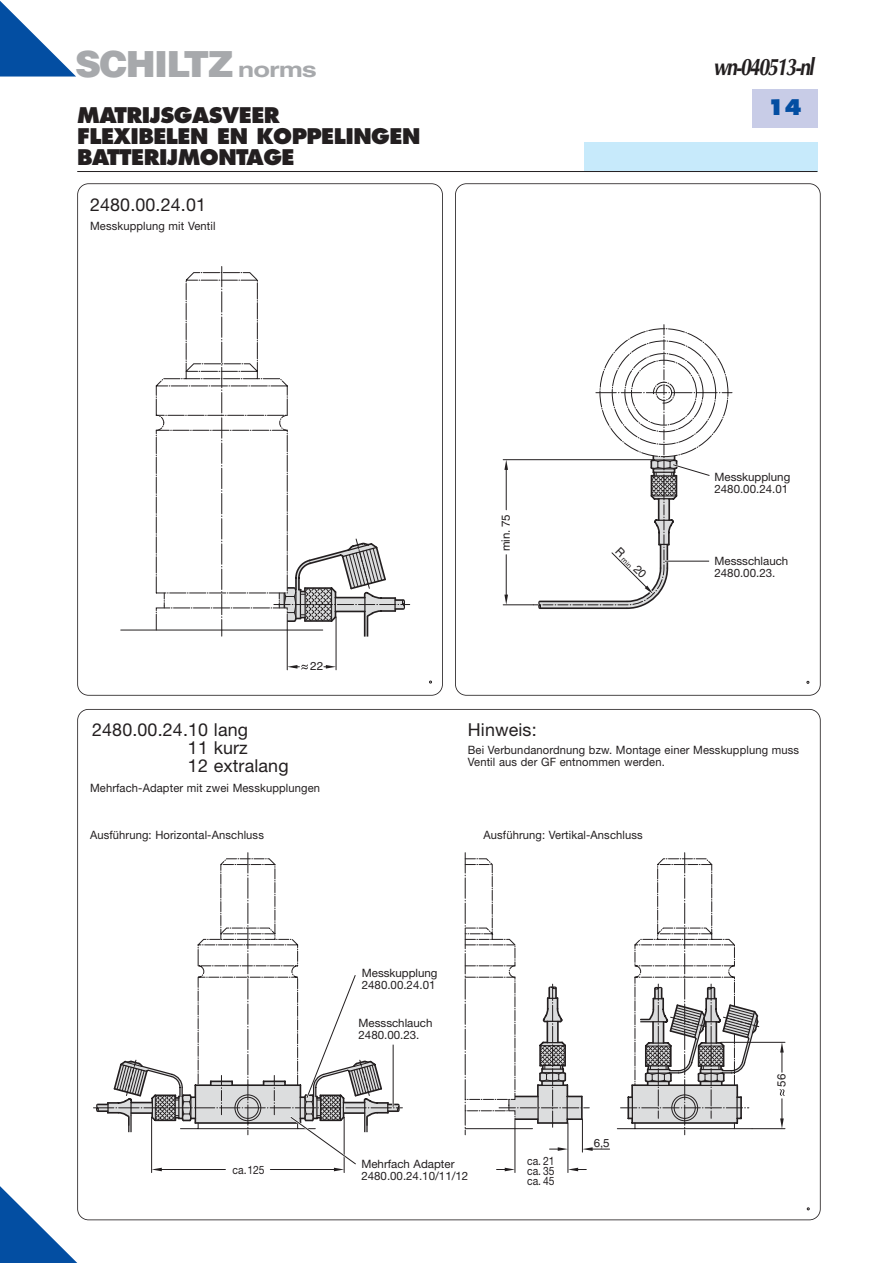
<style>
.page{position:relative;width:893px;height:1263px;background:#fff}
.page>*{position:absolute;margin:0;border:0;box-sizing:border-box;transform-origin:0 0}
.t1{font:900 36px "Helvetica";letter-spacing:-.045em;color:#a7a9ac}
.t2{font:italic 700 24px "Optima";letter-spacing:-.085em;color:#231f20;scale:.8 1}
.t3{font:800 21px/21px "Futura";letter-spacing:-.025em;color:#231f20}
.t4{font:800 21px "Futura";color:#034ea2}
.t5{font:17.85px/18.3px "Helvetica Neue";letter-spacing:.01em;color:#231f20}
.t6{font:11.55px/12.3px "Helvetica Neue";letter-spacing:.01em;color:#231f20}
.t7{font:11.55px/10.1px "Helvetica Neue";letter-spacing:.01em;color:#231f20;text-align:justify;scale:.9 1}
.t8{font:11.55px "Helvetica";color:#231f20}
.t9{font:7.2px "Helvetica";color:#231f20}
.s1{font-weight:700;font-size:21px}
</style>
<div class="page">
<svg style="left:0;top:1px;width:76px;height:76px"></svg>
<div style="left:584px;top:142px;width:233px;height:29px;background:#c7eafb"></div>
<hr style="left:77px;top:171px;width:740px;height:1px;background:#231f20">
<div style="left:752px;top:89px;width:65px;height:39px;background:#c8cce7"></div>
<svg style="left:120px;top:266px;width:290px;height:371px"></svg>
<svg style="left:156px;top:272px;width:132px;height:359px"></svg>
<hr style="left:287px;top:630px;width:1px;height:40px;background:#231f20">
<hr style="left:336px;top:617px;width:1px;height:53px;background:#231f20">
<svg style="left:324px;top:665px;width:12px;height:4px"></svg>
<svg style="left:287px;top:665px;width:21px;height:4px"></svg>
<div style="left:77px;top:183px;width:366px;height:513px;border:2px solid #231f20;border-radius:11px"></div>
<hr style="left:503px;top:605px;width:30px;height:1px;background:#231f20">
<hr style="left:503px;top:459px;width:151px;height:1px;background:#231f20">
<svg style="left:504px;top:460px;width:4px;height:10px"></svg>
<hr style="left:506px;top:469px;width:1px;height:41px;background:#231f20">
<svg style="left:504px;top:595px;width:4px;height:10px"></svg>
<hr style="left:506px;top:555px;width:1px;height:41px;background:#231f20">
<div style="left:455px;top:183px;width:365px;height:513px;border:2px solid #231f20;border-radius:11px"></div>
<hr style="left:617px;top:1128px;width:67px;height:1px;background:#231f20">
<svg style="left:464px;top:853px;width:125px;height:282px"></svg>
<svg style="left:620px;top:853px;width:139px;height:282px"></svg>
<hr style="left:514px;top:1129px;width:1px;height:44px;background:#231f20">
<hr style="left:567px;top:1123px;width:1px;height:50px;background:#231f20">
<hr style="left:582px;top:1119px;width:1px;height:33px;background:#231f20">
<hr style="left:720px;top:1042px;width:65px;height:1px;background:#231f20">
<hr style="left:752px;top:1128px;width:33px;height:1px;background:#231f20">
<svg style="left:779px;top:1089px;width:5px;height:40px"></svg>
<svg style="left:780px;top:1042px;width:3px;height:30px"></svg>
<svg style="left:496px;top:1168px;width:19px;height:3px"></svg>
<svg style="left:582px;top:1147px;width:27px;height:4px"></svg>
<svg style="left:549px;top:1147px;width:19px;height:4px"></svg>
<svg style="left:568px;top:1168px;width:18px;height:3px"></svg>
<svg style="left:0;top:853px;width:402px;height:410px"></svg>
<div style="left:231px;top:1165px;width:35px;height:23px;background:#fff"></div>
<svg style="left:533px;top:324px;width:199px;height:285px"></svg>
<h1 class="t1" style="left:75px;top:51px;width:243px">SCHILTZ <span class="s1">norms</span></h1>
<h2 class="t2" style="left:713px;top:57px;width:128px">wn-040513-nl</h2>
<h3 class="t3" style="left:77px;top:107px;width:344px">MATRIJSGASVEER<br>FLEXIBELEN EN KOPPELINGEN<br>BATTERIJMONTAGE</h3>
<h3 class="t4" style="left:767px;top:98px;width:36px">14</h3>
<h3 class="t5" style="left:90px;top:197px;width:117px">2480.00.24.01</h3>
<p class="t6" style="left:90px;top:221px;width:127px">Messkupplung mit Ventil</p>
<p class="t8" style="left:310px;top:662px;width:14px">22</p>
<p class="t8" style="left:501px;top:551px;width:39px;rotate:-90deg">min. 75</p>
<p class="t9" style="left:624px;top:557px;width:15px;rotate:45deg">min.</p>
<p class="t6" style="left:714px;top:471px;width:77px">Messkupplung<br>2480.00.24.01</p>
<p class="t6" style="left:714px;top:555px;width:75px">Messschlauch<br>2480.00.23.</p>
<h3 class="t5" style="left:188px;top:722px;width:102px;text-indent:-96px">2480.00.24.10 lang<br>11 kurz<br>12 extralang</h3>
<p class="t6" style="left:90px;top:783px;width:231px">Mehrfach-Adapter mit zwei Messkupplungen</p>
<p class="t6" style="left:90px;top:830px;width:175px">Ausführung: Horizontal-Anschluss</p>
<p class="t6" style="left:483px;top:830px;width:161px">Ausführung: Vertikal-Anschluss</p>
<h3 class="t5" style="left:468px;top:722px;width:70px">Hinweis:</h3>
<p class="t6" style="left:468px;top:745px;width:333px">Bei Verbundanordnung bzw. Montage einer Messkupplung muss<br>Ventil aus der GF entnommen werden.</p>
<p class="t6" style="left:362px;top:968px;width:77px">Messkupplung<br>2480.00.24.01</p>
<p class="t6" style="left:358px;top:1017px;width:75px">Messschlauch<br>2480.00.23.</p>
<p class="t7" style="left:232px;top:1166px;width:37px">ca.125</p>
<p class="t7" style="left:527px;top:1157px;width:32px">ca. 21 ca. 35 ca. 45</p>
<p class="t6" style="left:361px;top:1159px;width:108px">Mehrfach Adapter<br>2480.00.24.10/11/12</p>
<p class="t8" style="left:593px;top:1138px;width:18px">6,5</p>
<p class="t8" style="left:777px;top:1087px;width:14px;rotate:-90deg">56</p>
</div>
